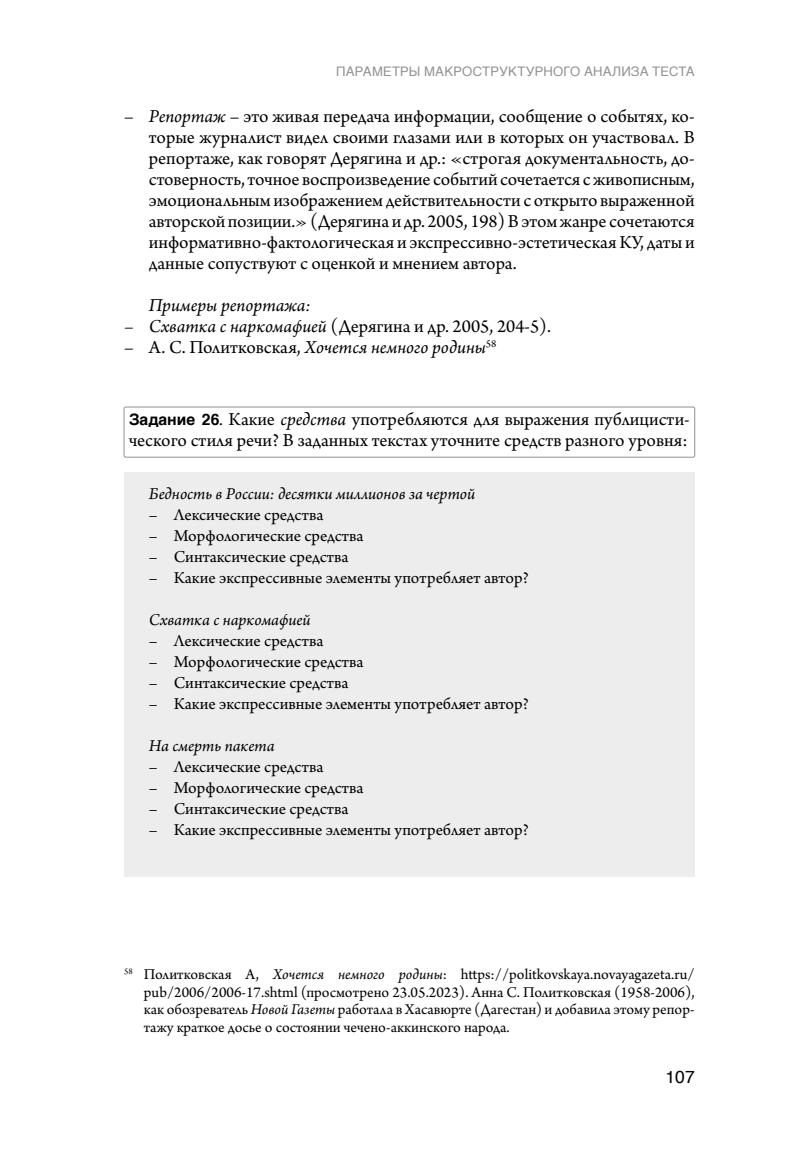
<style>
.page{position:relative;width:794px;height:1166px;background:#fff}
.page>*{position:absolute;margin:0;border:0;box-sizing:border-box;transform-origin:0 0}
.t1{font:19.25px/21px "Arno Pro";color:#000;text-align:justify}
.t2{font:italic 19.25px "Arno Pro";color:#000}
.t3{font:17.5px "Arno Pro";color:#000}
.t4{font:italic 17.5px "Arno Pro";letter-spacing:-.005em;color:#000}
.t5{font:17.5px "Helvetica";color:#000}
.t6{font:15.75px/17.5px "Arno Pro";color:#000;text-align:justify}
.t7{font:13.12px "Helvetica";letter-spacing:.015em;color:#929292}
.s1{font-style:italic}
.s2{font-style:normal}
.s3{font-family:"Helvetica";font-weight:700;font-size:15.75px}
</style>
<div class="page">
<div style="left:124px;top:407px;width:571px;height:51px;border:1px solid #929292;border-radius:2px"></div>
<div style="left:124px;top:472px;width:570px;height:48px;background:#ededed"></div>
<div style="left:124px;top:514px;width:570px;height:48px;background:#ededed"></div>
<div style="left:124px;top:556px;width:570px;height:48px;background:#ededed"></div>
<div style="left:124px;top:598px;width:570px;height:48px;background:#ededed"></div>
<div style="left:124px;top:640px;width:570px;height:48px;background:#ededed"></div>
<div style="left:124px;top:682px;width:570px;height:48px;background:#ededed"></div>
<div style="left:124px;top:724px;width:570px;height:48px;background:#ededed"></div>
<div style="left:124px;top:766px;width:570px;height:48px;background:#ededed"></div>
<div style="left:124px;top:808px;width:570px;height:48px;background:#ededed"></div>
<div style="left:124px;top:829px;width:570px;height:48px;background:#ededed"></div>
<p class="t7" style="left:336px;top:61px;width:360px">ПАРАМЕТРЫ МАКРОСТРУКТУРНОГО АНАЛИЗА ТЕСТА</p>
<p class="t1" style="left:149px;top:107px;width:547px;text-indent:-25px">– <span class="s1">Репортаж</span> – это живая передача информации, сообщение о событях, ко&shy;торые журналист видел своими глазами или в которых он участвовал. В репортаже, как говорят Дерягина и др.: «строгая документальность, до&shy;стоверность, точное воспроизведение событий сочетается с живописным, эмоциональным изображением действительности с открыто выраженной авторской позиции.» (Дерягина и др. 2005, 198) В этом жанре сочетаются информативно-фактологическая и экспрессивно-эстетическая КУ, даты и данные сопуствуют с оценкой и мнением автора.</p>
<p class="t2" style="left:149px;top:294px;width:163px">Примеры репортажа:</p>
<p class="t1" style="left:124px;top:317px;width:428px"><span class="s1">– Схватка с наркомафией</span> (Дерягина и др. 2005, 204-5).</p>
<p class="t2" style="left:124px;top:336px;width:374px"><span class="s2">– А. С. Политковская,</span> Хочется немного родины<sup>58</sup></p>
<p class="t1" style="left:129px;top:410px;width:562px"><span class="s3">Задание 26</span><span class="s1">.</span> Какие <span class="s1">средства</span> употребляются для выражения публицисти&shy;ческого стиля речи? В заданных текстах уточните средств разного уровня:</p>
<p class="t4" style="left:149px;top:484px;width:328px">Бедность в России: десятки миллионов за чертой</p>
<p class="t3" style="left:149px;top:505px;width:176px">– Лексические средства</p>
<p class="t3" style="left:149px;top:526px;width:216px">– Морфологические средства</p>
<p class="t3" style="left:149px;top:547px;width:201px">– Синтаксические средства</p>
<p class="t3" style="left:149px;top:568px;width:381px">– Какие экспрессивные элементы употребляет автор?</p>
<p class="t4" style="left:149px;top:610px;width:163px">Схватка с наркомафией</p>
<p class="t3" style="left:149px;top:631px;width:176px">– Лексические средства</p>
<p class="t3" style="left:149px;top:652px;width:216px">– Морфологические средства</p>
<p class="t3" style="left:149px;top:673px;width:201px">– Синтаксические средства</p>
<p class="t3" style="left:149px;top:694px;width:381px">– Какие экспрессивные элементы употребляет автор?</p>
<p class="t4" style="left:149px;top:736px;width:127px">На смерть пакета</p>
<p class="t3" style="left:149px;top:757px;width:176px">– Лексические средства</p>
<p class="t3" style="left:149px;top:778px;width:216px">– Морфологические средства</p>
<p class="t3" style="left:149px;top:799px;width:201px">– Синтаксические средства</p>
<p class="t3" style="left:149px;top:820px;width:381px">– Какие экспрессивные элементы употребляет автор?</p>
<p class="t6" style="left:144px;top:966px;width:552px;text-indent:-20px"><sup>58</sup> Политковская А, <span class="s1">Хочется немного родины</span>: https://politkovskaya.novayagazeta.ru/ pub/2006/2006-17.shtml (просмотрено 23.05.2023). Анна С. Политковская (1958-2006), как обозреватель <span class="s1">Новой Газеты</span> работала в Хасавюрте (Дагестан) и добавила этому репор&shy;тажу краткое досье о состоянии чечено-аккинского народа.</p>
<p class="t5" style="left:665px;top:1063px;width:31px">107</p>
</div>
